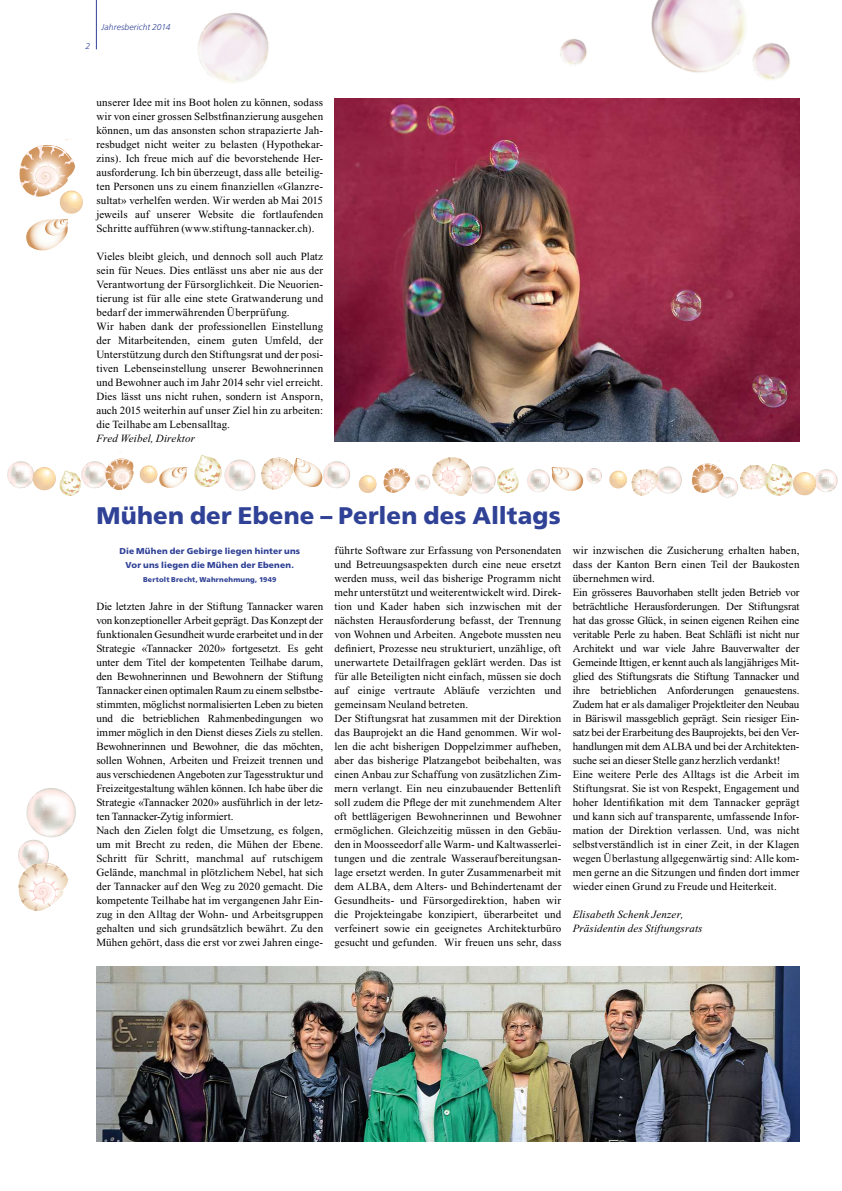
<style>
.page{position:relative;width:842px;height:1191px;background:#fff}
.page>*{position:absolute;margin:0;border:0;box-sizing:border-box;transform-origin:0 0}
.t1{font:900 24px "Frutiger";letter-spacing:.005em;color:#304296}
.t2{font:11px/14px "Times New Roman";letter-spacing:.01em;color:#000}
.t3{font:italic 11px/14px "Times New Roman";letter-spacing:.01em;color:#000}
.t4{font:900 8.5px/14px "Frutiger";letter-spacing:.02em;color:#304296;text-align:center}
.t5{font:italic 300 8.5px "Frutiger";letter-spacing:.01em;color:#304296}
.t6{font:900 7px "Frutiger";letter-spacing:.025em;color:#304296}
</style>
<div class="page">
<hr style="left:96px;top:0;width:1px;height:49px;background:#304296">
<img style="left:334px;top:99px;width:465px;height:342px">
<img style="left:96px;top:966px;width:703px;height:175px">
<img style="left:624px;top:0;width:147px;height:99px">
<img style="left:741px;top:32px;width:49px;height:59px">
<img style="left:560px;top:39px;width:27px;height:27px">
<img style="left:197px;top:12px;width:72px;height:71px">
<svg style="left:18px;top:788px;width:58px;height:123px"></svg>
<svg style="left:20px;top:139px;width:63px;height:111px"></svg>
<svg style="left:527px;top:467px;width:75px;height:25px"></svg>
<svg style="left:194px;top:455px;width:156px;height:36px"></svg>
<svg style="left:384px;top:457px;width:135px;height:39px"></svg>
<svg style="left:7px;top:452px;width:127px;height:44px"></svg>
<svg style="left:140px;top:465px;width:47px;height:23px"></svg>
<svg style="left:359px;top:475px;width:18px;height:18px"></svg>
<svg style="left:609px;top:466px;width:73px;height:29px"></svg>
<svg style="left:692px;top:460px;width:146px;height:37px"></svg>
<p class="t5" style="left:86px;top:42px;width:6px">2</p>
<p class="t5" style="left:102px;top:23px;width:70px">Jahresbericht 2014</p>
<p class="t2" style="left:96px;top:96px;width:228px;text-align:justify">unserer Idee mit ins Boot holen zu können, sodass wir von einer grossen Selbstfinanzierung ausgehen können, um das ansonsten schon strapazierte Jah&shy;resbudget nicht weiter zu belasten (Hypothekar&shy;zins). Ich freue mich auf die bevorstehende Her&shy;ausforderung. Ich bin überzeugt, dass alle beteilig&shy;ten Personen uns zu einem finanziellen «Glanzre&shy;sultat» verhelfen werden. Wir werden ab Mai 2015 jeweils auf unserer Website die fortlaufenden Schritte aufführen (www.stiftung-tannacker.ch).</p>
<p class="t2" style="left:96px;top:250px;width:228px">Vieles bleibt gleich, und dennoch soll auch Platz sein für Neues. Dies entlässt uns aber nie aus der Verantwortung der Fürsorglichkeit. Die Neuorien&shy;tierung ist für alle eine stete Gratwanderung und bedarf der immerwährenden Überprüfung.<br>Wir haben dank der professionellen Einstellung der Mitarbeitenden, einem guten Umfeld, der Unterstützung durch den Stiftungsrat und der posi&shy;tiven Lebenseinstellung unserer Bewohnerinnen und Bewohner auch im Jahr 2014 sehr viel erreicht.<br>Dies lässt uns nicht ruhen, sondern ist Ansporn, auch 2015 weiterhin auf unser Ziel hin zu arbeiten: die Teilhabe am Lebensalltag.</p>
<p class="t3" style="left:96px;top:431px;width:100px">Fred Weibel, Direktor</p>
<h1 class="t1" style="left:96px;top:501px;width:466px">Mühen der Ebene – Perlen des Alltags</h1>
<p class="t4" style="left:119px;top:543px;width:182px">Die Mühen der Gebirge liegen hinter uns<br>Vor uns liegen die Mühen der Ebenen.</p>
<p class="t6" style="left:143px;top:575px;width:135px">Bertolt Brecht, Wahrnehmung, 1949</p>
<p class="t2" style="left:96px;top:600px;width:228px">Die letzten Jahre in der Stiftung Tannacker waren von konzeptioneller Arbeit geprägt. Das Konzept der funktionalen Gesundheit wurde erarbeitet und in der Strategie «Tannacker 2020» fortgesetzt. Es geht unter dem Titel der kompetenten Teilhabe darum, den Bewohnerinnen und Bewohnern der Stiftung Tannacker einen optimalen Raum zu einem selbstbe&shy;stimmten, möglichst normalisierten Leben zu bieten und die betrieblichen Rahmenbedingungen wo immer möglich in den Dienst dieses Ziels zu stellen.<br>Bewohnerinnen und Bewohner, die das möchten, sollen Wohnen, Arbeiten und Freizeit trennen und aus verschiedenen Angeboten zur Tagesstruktur und Freizeitgestaltung wählen können. Ich habe über die Strategie «Tannacker 2020» ausführlich in der letz&shy;ten Tannacker-Zytig informiert.<br>Nach den Zielen folgt die Umsetzung, es folgen, um mit Brecht zu reden, die Mühen der Ebene.<br>Schritt für Schritt, manchmal auf rutschigem Gelände, manchmal in plötzlichem Nebel, hat sich der Tannacker auf den Weg zu 2020 gemacht. Die kompetente Teilhabe hat im vergangenen Jahr Ein&shy;zug in den Alltag der Wohn- und Arbeitsgruppen gehalten und sich grundsätzlich bewährt. Zu den Mühen gehört, dass die erst vor zwei Jahren einge-</p>
<p class="t2" style="left:334px;top:544px;width:228px">führte Software zur Erfassung von Personendaten und Betreuungsaspekten durch eine neue ersetzt werden muss, weil das bisherige Programm nicht mehr unterstützt und weiterentwickelt wird. Direk&shy;tion und Kader haben sich inzwischen mit der nächsten Herausforderung befasst, der Trennung von Wohnen und Arbeiten. Angebote mussten neu definiert, Prozesse neu strukturiert, unzählige, oft unerwartete Detailfragen geklärt werden. Das ist für alle Beteiligten nicht einfach, müssen sie doch auf einige vertraute Abläufe verzichten und gemeinsam Neuland betreten.<br>Der Stiftungsrat hat zusammen mit der Direktion das Bauprojekt an die Hand genommen. Wir wol&shy;len die acht bisherigen Doppelzimmer aufheben, aber das bisherige Platzangebot beibehalten, was einen Anbau zur Schaffung von zusätzlichen Zim&shy;mern verlangt. Ein neu einzubauender Bettenlift soll zudem die Pflege der mit zunehmendem Alter oft bettlägerigen Bewohnerinnen und Bewohner ermöglichen. Gleichzeitig müssen in den Gebäu&shy;den in Moosseedorf alle Warm- und Kaltwasserlei&shy;tungen und die zentrale Wasseraufbereitungsan&shy;lage ersetzt werden. In guter Zusammenarbeit mit dem ALBA, dem Alters- und Behindertenamt der Gesundheits- und Fürsorgedirektion, haben wir die Projekteingabe konzipiert, überarbeitet und verfeinert sowie ein geeignetes Architekturbüro gesucht und gefunden. Wir freuen uns sehr, dass</p>
<p class="t2" style="left:573px;top:544px;width:228px">wir inzwischen die Zusicherung erhalten haben, dass der Kanton Bern einen Teil der Baukosten übernehmen wird.<br>Ein grösseres Bauvorhaben stellt jeden Betrieb vor beträchtliche Herausforderungen. Der Stiftungsrat hat das grosse Glück, in seinen eigenen Reihen eine veritable Perle zu haben. Beat Schläfli ist nicht nur Architekt und war viele Jahre Bauverwalter der Gemeinde Ittigen, er kennt auch als langjähriges Mit&shy;glied des Stiftungsrats die Stiftung Tannacker und ihre betrieblichen Anforderungen genauestens.<br>Zudem hat er als damaliger Projektleiter den Neubau in Bäriswil massgeblich geprägt. Sein riesiger Ein&shy;satz bei der Erarbeitung des Bauprojekts, bei den Ver&shy;handlungen mit dem ALBA und bei der Architekten&shy;suche sei an dieser Stelle ganz herzlich verdankt!<br>Eine weitere Perle des Alltags ist die Arbeit im Stiftungsrat. Sie ist von Respekt, Engagement und hoher Identifikation mit dem Tannacker geprägt und kann sich auf transparente, umfassende Infor&shy;mation der Direktion verlassen. Und, was nicht selbstverständlich ist in einer Zeit, in der Klagen wegen Überlastung allgegenwärtig sind: Alle kom&shy;men gerne an die Sitzungen und finden dort immer wieder einen Grund zu Freude und Heiterkeit.</p>
<p class="t3" style="left:573px;top:907px;width:131px">Elisabeth Schenk Jenzer,<br>Präsidentin des Stiftungsrats</p>
</div>
